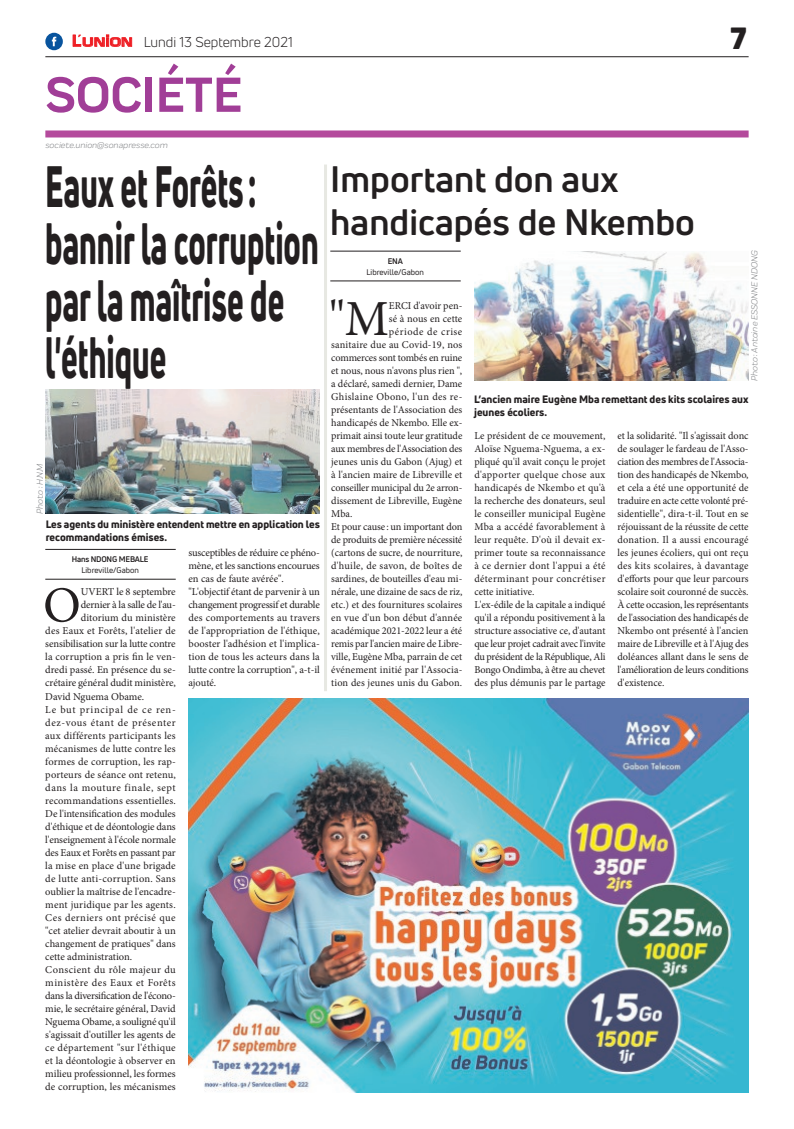
<style>
.page{position:relative;width:794px;height:1129px;background:#fff}
.page>*{position:absolute;margin:0;border:0;box-sizing:border-box;transform-origin:0 0}
.t1{font:800 57px/57px "Uni Neue";color:#231f20;scale:.55 1}
.t2{font:700 51px "Praktika";color:#a13e97}
.t3{font:50.5px "Minion Pro";color:#231f20}
.t4{font:700 36px/43.2px "Uni Neue";color:#231f20}
.t5{font:900 30px "Uni Neue";color:#231f20}
.t6{font:14px "Uni Neue";color:#231f20}
.t7{font:10.5px/13px "Minion Pro";color:#231f20}
.t8{font:800 10.5px/12.6px "Uni Neue";color:#231f20}
.t9{font:10.5px "Minion Pro";letter-spacing:.02em;color:#231f20}
.t10{font:10.5px "Minion Pro";letter-spacing:-.02em;color:#231f20}
.t11{font:10.5px "Minion Pro";letter-spacing:.04em;color:#231f20}
.t12{font:10.5px "Minion Pro";letter-spacing:.035em;color:#231f20}
.t13{font:10.5px "Minion Pro";letter-spacing:.05em;color:#231f20}
.t14{font:10.5px "Minion Pro";letter-spacing:-.025em;color:#231f20}
.t15{font:10.5px "Minion Pro";letter-spacing:.025em;color:#231f20}
.t16{font:10.5px "Minion Pro";letter-spacing:.03em;color:#231f20}
.t17{font:10.5px "Minion Pro";letter-spacing:.045em;color:#231f20}
.t18{font:10.5px "Minion Pro";letter-spacing:.065em;color:#231f20}
.t19{font:italic 9px "Praktika";color:#818386}
.t20{font:8px "Uni Neue";color:#231f20}
.t21{font:700 8px "Uni Neue";letter-spacing:-.02em;color:#231f20}
.s1{font-family:"Eurostile";font-weight:600;font-size:15px;color:#ee1d23}
.s2{font-family:"Eurostile";font-weight:600;font-size:11.4px;color:#ee1d23}
</style>
<div class="page">
<hr style="left:45px;top:56px;width:703px;height:1px;background:#231f20">
<div style="left:45px;top:130px;width:703px;height:7px;background:#b44a9c"></div>
<svg style="left:72px;top:34px;width:60px;height:13px"></svg>
<div style="left:45px;top:33px;width:18px;height:17px;background:#08549e;border-radius:50%"></div>
<svg style="left:52px;top:37px;width:4px;height:9px"></svg>
<img style="left:189px;top:698px;width:559px;height:393px">
<hr style="left:45px;top:578px;width:131px;height:1px;background:#231f20">
<hr style="left:45px;top:549px;width:131px;height:1px;background:#231f20">
<hr style="left:330px;top:280px;width:131px;height:1px;background:#231f20">
<hr style="left:330px;top:251px;width:131px;height:1px;background:#231f20">
<img style="left:46px;top:389px;width:274px;height:124px">
<img style="left:474px;top:251px;width:274px;height:130px">
<hr style="left:324px;top:164px;width:3px;height:527px;background:#e7e8e2">
<h3 class="t6" style="left:72px;top:33px;width:222px"><span class="s1">L</span><span class="s2">UNION</span> Lundi 13 Septembre 2021</h3>
<h2 class="t2" style="left:45px;top:54px;width:198px">SOCIÉTÉ</h2>
<p class="t19" style="left:45px;top:139px;width:124px">societe.union@sonapresse.com</p>
<h1 class="t1" style="left:45px;top:157px;width:499px">Eaux et Forêts : bannir la corruption par la maîtrise de l'éthique</h1>
<p class="t19" style="left:34px;top:513px;width:51px;rotate:-90deg">Photo : H.N.M</p>
<p class="t8" style="left:46px;top:518px;width:276px">Les agents du ministère entendent mettre en application les recommandations émises.</p>
<p class="t21" style="left:72px;top:554px;width:78px">Hans NDONG MEBALE</p>
<p class="t20" style="left:81px;top:565px;width:59px">Libreville/Gabon</p>
<h3 class="t3" style="left:43px;top:571px;width:39px">O</h3>
<p class="t7" style="left:81px;top:585px;width:96px">UVERT le 8 septembre</p>
<p class="t10" style="left:81px;top:598px;width:96px">dernier à la salle de l'au-</p>
<p class="t7" style="left:81px;top:611px;width:96px">ditorium du ministère</p>
<p class="t9" style="left:45px;top:624px;width:132px">des Eaux et Forêts, l'atelier de</p>
<p class="t7" style="left:45px;top:637px;width:132px">sensibilisation sur la lutte contre</p>
<p class="t7" style="left:45px;top:650px;width:132px">la corruption a pris fin le ven-</p>
<p class="t7" style="left:45px;top:663px;width:132px">dredi passé. En présence du se-</p>
<p class="t7" style="left:45px;top:676px;width:132px">crétaire général dudit ministère,</p>
<p class="t7" style="left:45px;top:689px;width:100px">David Nguema Obame.</p>
<p class="t18" style="left:45px;top:702px;width:132px">Le but principal de ce ren-</p>
<p class="t13" style="left:45px;top:715px;width:132px">dez-vous étant de présenter</p>
<p class="t9" style="left:45px;top:728px;width:132px">aux différents participants les</p>
<p class="t7" style="left:45px;top:741px;width:132px">mécanismes de lutte contre les</p>
<p class="t7" style="left:45px;top:754px;width:132px">formes de corruption, les rap-</p>
<p class="t7" style="left:45px;top:767px;width:132px">porteurs de séance ont retenu,</p>
<p class="t17" style="left:45px;top:780px;width:132px">dans la mouture finale, sept</p>
<p class="t7" style="left:45px;top:793px;width:132px">recommandations essentielles.</p>
<p class="t7" style="left:45px;top:806px;width:132px">De l'intensification des modules</p>
<p class="t7" style="left:45px;top:819px;width:132px">d'éthique et de déontologie dans</p>
<p class="t7" style="left:45px;top:832px;width:132px">l'enseignement à l'école normale</p>
<p class="t10" style="left:45px;top:845px;width:132px">des Eaux et Forêts en passant par</p>
<p class="t7" style="left:45px;top:858px;width:132px">la mise en place d'une brigade</p>
<p class="t7" style="left:45px;top:871px;width:132px">de lutte anti-corruption. Sans</p>
<p class="t7" style="left:45px;top:884px;width:132px">oublier la maîtrise de l'encadre-</p>
<p class="t9" style="left:45px;top:897px;width:132px">ment juridique par les agents.</p>
<p class="t11" style="left:45px;top:910px;width:132px">Ces derniers ont précisé que</p>
<p class="t7" style="left:45px;top:923px;width:132px">"cet atelier devrait aboutir à un</p>
<p class="t7" style="left:45px;top:936px;width:132px">changement de pratiques" dans</p>
<p class="t7" style="left:45px;top:949px;width:88px">cette administration.</p>
<p class="t12" style="left:45px;top:962px;width:132px">Conscient du rôle majeur du</p>
<p class="t11" style="left:45px;top:975px;width:132px">ministère des Eaux et Forêts</p>
<p class="t14" style="left:45px;top:988px;width:132px">dans la diversification de l'écono-</p>
<p class="t7" style="left:45px;top:1001px;width:132px">mie, le secrétaire général, David</p>
<p class="t7" style="left:45px;top:1014px;width:132px">Nguema Obame, a souligné qu'il</p>
<p class="t7" style="left:45px;top:1027px;width:132px">s'agissait d'outiller les agents de</p>
<p class="t15" style="left:45px;top:1040px;width:132px">ce département "sur l'éthique</p>
<p class="t7" style="left:45px;top:1053px;width:132px">et la déontologie à observer en</p>
<p class="t7" style="left:45px;top:1066px;width:132px">milieu professionnel, les formes</p>
<p class="t7" style="left:45px;top:1079px;width:132px">de corruption, les mécanismes</p>
<p class="t7" style="left:188px;top:546px;width:133px">susceptibles de réduire ce phéno&shy;mène, et les sanctions encourues en cas de faute avérée". "L'objectif étant de parvenir à un changement progressif et durable des comportements au travers de l'appropriation de l'éthique, booster l'adhésion et l'implica&shy;tion de tous les acteurs dans la lutte contre la corruption", a-t-il ajouté.</p>
<h3 class="t5" style="left:730px;top:17px;width:18px">7</h3>
<h3 class="t4" style="left:330px;top:156px;width:366px">Important don aux handicapés de Nkembo</h3>
<p class="t21" style="left:388px;top:256px;width:17px">ENA</p>
<p class="t20" style="left:366px;top:267px;width:59px">Libreville/Gabon</p>
<p class="t19" style="left:748px;top:381px;width:132px;rotate:-90deg">Photo : Antoine ESSONNE NDONG</p>
<h3 class="t3" style="left:329px;top:285px;width:61px">"M</h3>
<p class="t7" style="left:389px;top:299px;width:75px">ERCI d'avoir pen-</p>
<p class="t7" style="left:389px;top:312px;width:75px">sé à nous en cette</p>
<p class="t13" style="left:389px;top:325px;width:75px">période de crise</p>
<p class="t9" style="left:331px;top:338px;width:133px">sanitaire due au Covid-19, nos</p>
<p class="t7" style="left:331px;top:351px;width:133px">commerces sont tombés en ruine</p>
<p class="t7" style="left:331px;top:364px;width:133px">et nous, nous n'avons plus rien ",</p>
<p class="t7" style="left:331px;top:377px;width:133px">a déclaré, samedi dernier, Dame</p>
<p class="t12" style="left:331px;top:390px;width:133px">Ghislaine Obono, l'un des re-</p>
<p class="t7" style="left:331px;top:403px;width:133px">présentants de l'Association des</p>
<p class="t7" style="left:331px;top:416px;width:133px">handicapés de Nkembo. Elle ex-</p>
<p class="t7" style="left:331px;top:429px;width:133px">primait ainsi toute leur gratitude</p>
<p class="t10" style="left:331px;top:442px;width:133px">aux membres de l'Association des</p>
<p class="t7" style="left:331px;top:455px;width:133px">jeunes unis du Gabon (Ajug) et</p>
<p class="t7" style="left:331px;top:468px;width:133px">à l'ancien maire de Libreville et</p>
<p class="t7" style="left:331px;top:481px;width:133px">conseiller municipal du 2e arron-</p>
<p class="t7" style="left:331px;top:494px;width:133px">dissement de Libreville, Eugène</p>
<p class="t7" style="left:331px;top:507px;width:23px">Mba.</p>
<p class="t7" style="left:331px;top:520px;width:133px">Et pour cause: un important don</p>
<p class="t7" style="left:331px;top:533px;width:133px">de produits de première nécessité</p>
<p class="t7" style="left:331px;top:546px;width:133px">(cartons de sucre, de nourriture,</p>
<p class="t16" style="left:331px;top:559px;width:133px">d'huile, de savon, de boîtes de</p>
<p class="t7" style="left:331px;top:572px;width:133px">sardines, de bouteilles d'eau mi-</p>
<p class="t7" style="left:331px;top:585px;width:133px">nérale, une dizaine de sacs de riz,</p>
<p class="t7" style="left:331px;top:598px;width:133px">etc.) et des fournitures scolaires</p>
<p class="t7" style="left:331px;top:611px;width:133px">en vue d'un bon début d'année</p>
<p class="t7" style="left:331px;top:624px;width:133px">académique 2021-2022 leur a été</p>
<p class="t10" style="left:331px;top:637px;width:133px">remis par l'ancien maire de Libre-</p>
<p class="t7" style="left:331px;top:650px;width:133px">ville, Eugène Mba, parrain de cet</p>
<p class="t7" style="left:331px;top:663px;width:133px">événement initié par l'Associa-</p>
<p class="t7" style="left:331px;top:676px;width:133px">tion des jeunes unis du Gabon.</p>
<p class="t8" style="left:474px;top:392px;width:276px">L’ancien maire Eugène Mba remettant des kits scolaires aux jeunes écoliers.</p>
<p class="t7" style="left:474px;top:429px;width:133px">Le président de ce mouvement,<br>Aloïse Nguema-Nguema, a ex&shy;pliqué qu'il avait conçu le projet d'apporter quelque chose aux handicapés de Nkembo et qu'à la recherche des donateurs, seul le conseiller municipal Eugène<br>Mba a accédé favorablement à leur requête. D'où il devait ex&shy;primer toute sa reconnaissance à ce dernier dont l'appui a été déterminant pour concrétiser cette initiative.<br>L'ex-édile de la capitale a indiqué qu'il a répondu positivement à la structure associative ce, d'autant que leur projet cadrait avec l'invite du président de la République, Ali<br>Bongo Ondimba, à être au chevet des plus démunis par le partage</p>
<p class="t7" style="left:617px;top:429px;width:133px;text-align:justify">et la solidarité. "Il s'agissait donc de soulager le fardeau de l'Asso&shy;ciation des membres de l'Associa&shy;tion des handicapés de Nkembo, et cela a été une opportunité de traduire en acte cette volonté pré&shy;sidentielle", dira-t-il. Tout en se réjouissant de la réussite de cette donation. Il a aussi encouragé les jeunes écoliers, qui ont reçu des kits scolaires, à davantage d'efforts pour que leur parcours scolaire soit couronné de succès.<br>À cette occasion, les représentants de l'association des handicapés de Nkembo ont présenté à l'ancien maire de Libreville et à l'Ajug des doléances allant dans le sens de l'amélioration de leurs conditions d'existence.</p>
</div>
